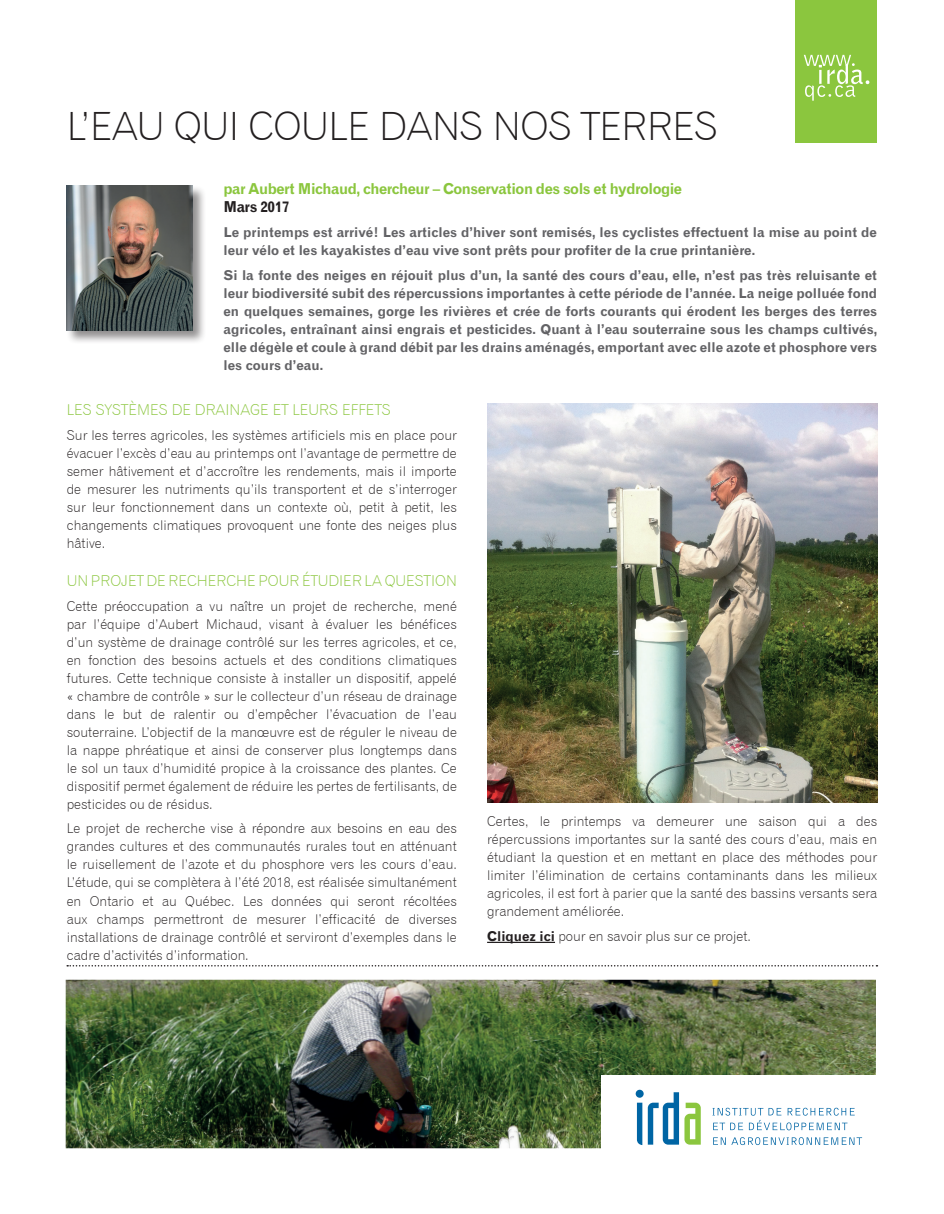
<style>
.page{position:relative;width:944px;height:1214px;background:#fff}
.page>*{position:absolute;margin:0;border:0;box-sizing:border-box;transform-origin:0 0}
.t1{font:39px "Gothic 720 BT Light B";letter-spacing:-.01em;color:#231f20}
.t2{font:15px "Gothic 720 BT Light B";color:#8bc63e}
.t3{font:15px "Gothic 720 BT Bold B";letter-spacing:-.03em;color:#8bc63e}
.t4{font:15px "Gothic 720 BT Bold B";letter-spacing:-.03em;color:#231f20}
.t5{font:13.5px/18px "Gothic 720 BT Light B";color:#231f20;text-align:justify}
.t6{font:13.5px/18px "Gothic 720 BT Bold B";color:#636366}
.s1{font-family:"Gothic 720 BT Bold B"}
</style>
<div class="page">
<img style="left:66px;top:979px;width:810px;height:169px">
<div style="left:601px;top:1075px;width:290px;height:96px;background:#fff"></div>
<hr style="left:487px;top:941px;width:68px;height:2px;background:#231f20">
<div style="left:66px;top:185px;width:141px;height:160px;background:#231f20;opacity:.5"></div>
<img style="left:67px;top:186px;width:125px;height:145px">
<svg style="left:637px;top:1092px;width:63px;height:53px"></svg>
<div style="left:635px;top:1089px;width:8px;height:8px;background:#0065a4;border-radius:50%"></div>
<svg style="left:712px;top:1107px;width:142px;height:23px"></svg>
<svg style="left:713px;top:1137px;width:149px;height:8px"></svg>
<svg style="left:67px;top:965px;width:810px;height:1px"></svg>
<div style="left:795px;top:0;width:82px;height:142px;background:#8bc63e"></div>
<svg style="left:804px;top:55px;width:65px;height:46px"></svg>
<img style="left:487px;top:403px;width:390px;height:399px">
<h1 class="t1" style="left:67px;top:103px;width:653px">L’EAU QUI COULE DANS NOS TERRES</h1>
<p class="t3" style="left:223px;top:179px;width:460px">par Aubert Michaud, chercheur – Conservation des sols et hydrologie</p>
<p class="t4" style="left:223px;top:197px;width:68px">Mars 2017</p>
<p class="t6" style="left:223px;top:223px;width:655px">Le printemps est arrivé! Les articles d’hiver sont remisés, les cyclistes effectuent la mise au point de leur vélo et les kayakistes d’eau vive sont prêts pour profiter de la crue printanière.</p>
<p class="t6" style="left:223px;top:266px;width:655px;text-align:justify">Si la fonte des neiges en réjouit plus d’un, la santé des cours d’eau, elle, n’est pas très reluisante et leur biodiversité subit des répercussions importantes à cette période de l’année. La neige polluée fond en quelques semaines, gorge les rivières et crée de forts courants qui érodent les berges des terres agricoles, entraînant ainsi engrais et pesticides. Quant à l’eau souterraine sous les champs cultivés, elle dégèle et coule à grand débit par les drains aménagés, emportant avec elle azote et phosphore vers les cours d’eau.</p>
<p class="t2" style="left:67px;top:400px;width:325px">LES SYSTÈMES DE DRAINAGE ET LEURS EFFETS</p>
<p class="t5" style="left:67px;top:426px;width:391px">Sur les terres agricoles, les systèmes artificiels mis en place pour évacuer l’excès d’eau au printemps ont l’avantage de permettre de semer hâtivement et d’accroître les rendements, mais il importe de mesurer les nutriments qu’ils transportent et de s’interroger sur leur fonctionnement dans un contexte où, petit à petit, les changements climatiques provoquent une fonte des neiges plus hâtive.</p>
<p class="t2" style="left:67px;top:571px;width:391px">UN PROJET DE RECHERCHE POUR ÉTUDIER LA QUESTION</p>
<p class="t5" style="left:67px;top:597px;width:391px">Cette préoccupation a vu naître un projet de recherche, mené par l’équipe d’Aubert Michaud, visant à évaluer les bénéfices d’un système de drainage contrôlé sur les terres agricoles, et ce, en fonction des besoins actuels et des conditions climatiques futures. Cette technique consiste à installer un dispositif, appelé « chambre de contrôle » sur le collecteur d’un réseau de drainage dans le but de ralentir ou d’empêcher l’évacuation de l’eau souterraine. L’objectif de la manœuvre est de réguler le niveau de la nappe phréatique et ainsi de conserver plus longtemps dans le sol un taux d’humidité propice à la croissance des plantes. Ce dispositif permet également de réduire les pertes de fertilisants, de pesticides ou de résidus.</p>
<p class="t5" style="left:67px;top:819px;width:391px">Le projet de recherche vise à répondre aux besoins en eau des grandes cultures et des communautés rurales tout en atténuant le ruisellement de l’azote et du phosphore vers les cours d’eau.<br>L’étude, qui se complètera à l’été 2018, est réalisée simultanément en Ontario et au Québec. Les données qui seront récoltées aux champs permettront de mesurer l’efficacité de diverses installations de drainage contrôlé et serviront d’exemples dans le cadre d’activités d’information.</p>
<p class="t5" style="left:487px;top:812px;width:391px">Certes, le printemps va demeurer une saison qui a des répercussions importantes sur la santé des cours d’eau, mais en étudiant la question et en mettant en place des méthodes pour limiter l’élimination de certains contaminants dans les milieux agricoles, il est fort à parier que la santé des bassins versants sera grandement améliorée.</p>
<p class="t5" style="left:487px;top:927px;width:265px"><span class="s1">Cliquez ici</span> pour en savoir plus sur ce projet.</p>
</div>
